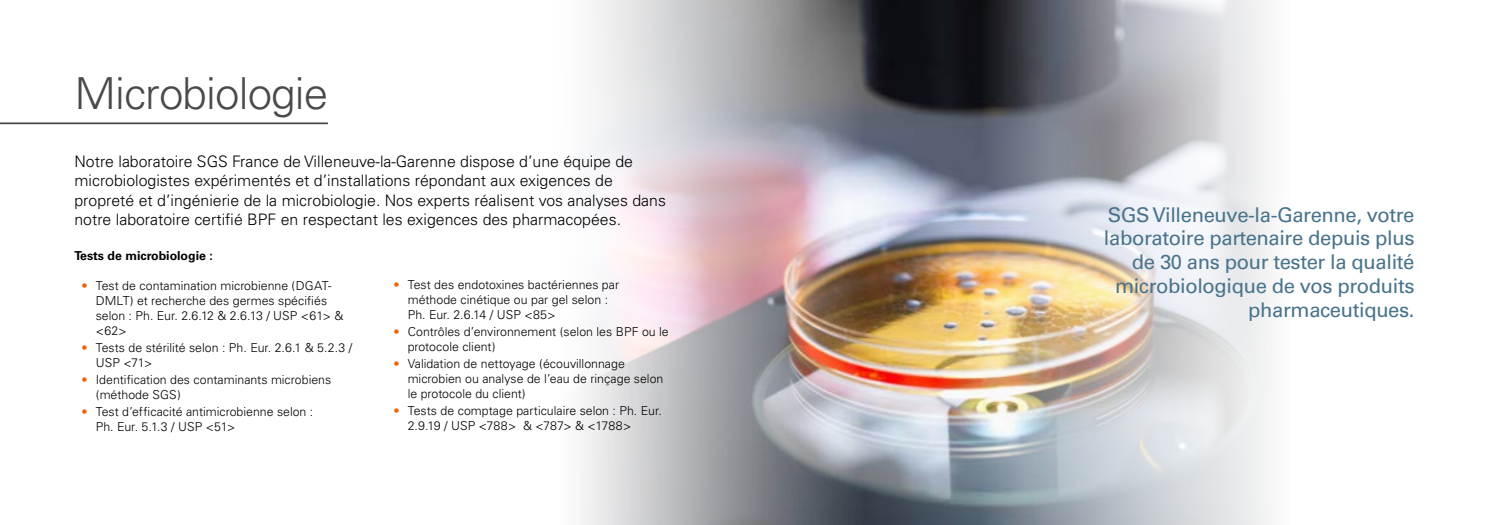
<style>
.page{position:relative;width:1489px;height:525px;background:#fff}
.page>*{position:absolute;margin:0;border:0;box-sizing:border-box;transform-origin:0 0}
.t1{font:300 44px "Univers";letter-spacing:-.02em;color:#4a4a49}
.t2{font:20.25px/23.8px "Univers";letter-spacing:-.02em;color:#49738b;text-align:right}
.t3{font:300 15.88px/19.4px "Univers";color:#000}
.t4{font:300 12.38px/15px "Univers";color:#000}
.t5{font:700 12.38px "Univers";color:#000}
.s1{color:#ec6608}
</style>
<div class="page">
<img style="left:866px;top:0;width:111px;height:524px">
<img style="left:977px;top:0;width:295px;height:524px">
<img style="left:581px;top:0;width:285px;height:524px">
<hr style="left:0;top:122px;width:328px;height:2px;background:#4a4a49">
<h1 class="t1" style="left:74px;top:67px;width:255px">Microbiologie</h1>
<p class="t3" style="left:74px;top:151px;width:593px">Notre laboratoire SGS France de Villeneuve-la-Garenne dispose d’une équipe de microbiologistes expérimentés et d’installations répondant aux exigences de propreté et d’ingénierie de la microbiologie. Nos experts réalisent vos analyses dans notre laboratoire certifié BPF en respectant les exigences des pharmacopées.</p>
<p class="t5" style="left:74px;top:248px;width:140px">Tests de microbiologie :</p>
<p class="t4" style="left:96px;top:278px;width:249px;text-indent:-14px"><span class="s1">•</span> Test de contamination microbienne (DGAT-<br>DMLT) et recherche des germes spécifiés selon : Ph. Eur. 2.6.12 &amp; 2.6.13 / USP &lt;61&gt; &amp; &lt;62&gt;</p>
<p class="t4" style="left:96px;top:340px;width:258px;text-indent:-14px"><span class="s1">•</span> Tests de stérilité selon : Ph. Eur. 2.6.1 &amp; 5.2.3 /<br>USP &lt;71&gt;</p>
<p class="t4" style="left:96px;top:372px;width:237px;text-indent:-14px"><span class="s1">•</span> Identification des contaminants microbiens (méthode SGS)</p>
<p class="t4" style="left:96px;top:403px;width:219px;text-indent:-14px"><span class="s1">•</span> Test d’efficacité antimicrobienne selon :<br>Ph. Eur. 5.1.3 / USP &lt;51&gt;</p>
<p class="t4" style="left:407px;top:277px;width:213px;text-indent:-14px"><span class="s1">•</span> Test des endotoxines bactériennes par méthode cinétique ou par gel selon :<br>Ph. Eur. 2.6.14 / USP &lt;85&gt;</p>
<p class="t4" style="left:407px;top:324px;width:262px;text-indent:-14px"><span class="s1">•</span> Contrôles d’environnement (selon les BPF ou le protocole client)</p>
<p class="t4" style="left:407px;top:356px;width:257px;text-indent:-14px"><span class="s1">•</span> Validation de nettoyage (écouvillonnage microbien ou analyse de l’eau de rinçage selon le protocole du client)</p>
<p class="t4" style="left:407px;top:402px;width:256px;text-indent:-14px"><span class="s1">•</span> Tests de comptage particulaire selon : Ph. Eur.<br>2.9.19 / USP &lt;788&gt; &amp; &lt;787&gt; &amp; &lt;1788&gt;</p>
<h2 class="t2" style="left:1103px;top:202px;width:312px">SGS Villeneuve-la-Garenne, votre laboratoire partenaire depuis plus de 30 ans pour tester la qualité microbiologique de vos produits pharmaceutiques.</h2>
</div>
